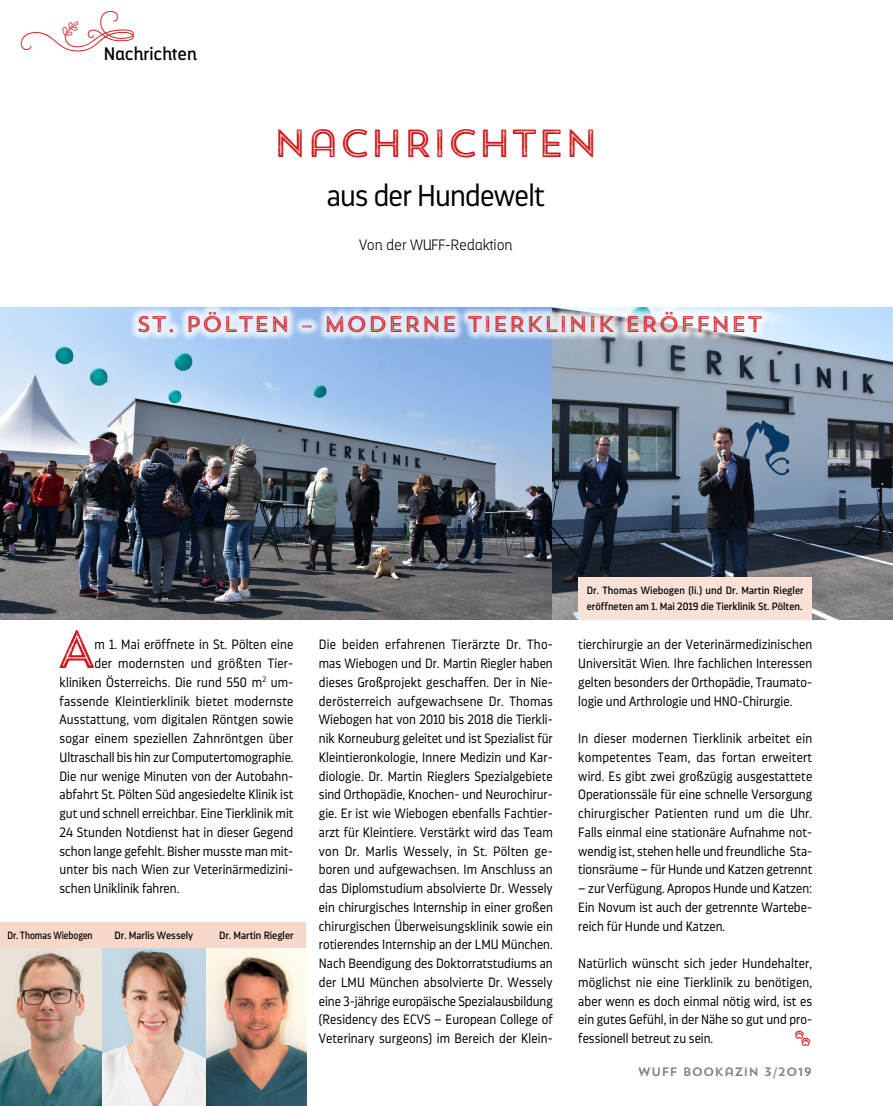
<style>
.page{position:relative;width:893px;height:1106px;background:#fff}
.page>*{position:absolute;margin:0;border:0;box-sizing:border-box;transform-origin:0 0}
.t1{font:53.55px "Trend Rough Sans Five";color:#cd171a;scale:.96 1}
.t2{font:39px "Trend Rough Sans Five";letter-spacing:-.03em;color:#cd171a}
.t3{font:300 30px "Darwin Pro";letter-spacing:-.025em;color:#000}
.t4{font:22.5px "Trend Rough Sans Five";color:#cd171a}
.t5{font:18px "Darwin Alt";color:#000}
.t6{font:200 15px "Darwin Alt";color:#000}
.t7{font:300 13.5px/18.8px "Darwin Pro";color:#000;text-align:justify;scale:.96 1}
.t8{font:300 13.5px "Darwin Pro";letter-spacing:.02em;color:#000;scale:.96 1}
.t9{font:13.5px "Trend Rough Sans Five";color:#575756}
.t10{font:12px "Trend Rough Sans Five";color:#575756}
.t11{font:10.5px/16.5px "Darwin Pro";color:#000}
.t12{font:10.5px "Darwin Pro";color:#000;scale:.9 1}
</style>
<div class="page">
<img style="left:0;top:307px;width:893px;height:313px">
<img style="left:0;top:947px;width:306px;height:159px">
<div style="left:578px;top:577px;width:234px;height:43px;background:#f8e1d7"></div>
<div style="left:129px;top:301px;width:642px;height:41px;background:#fff;opacity:.75"></div>
<div style="left:0;top:922px;width:101px;height:25px;background:#f6d7ca"></div>
<div style="left:207px;top:922px;width:99px;height:25px;background:#f6d7ca"></div>
<div style="left:101px;top:922px;width:106px;height:25px;background:#f6d7ca"></div>
<h3 class="t5" style="left:104px;top:43px;width:94px">Nachrichten</h3>
<h2 class="t2" style="left:273px;top:118px;width:328px">NACHRICHTEN</h2>
<h3 class="t3" style="left:327px;top:176px;width:220px">aus der Hundewelt</h3>
<p class="t6" style="left:359px;top:236px;width:155px">Von der WUFF-Redaktion</p>
<h3 class="t4" style="left:136px;top:309px;width:628px">ST. PÖLTEN – MODERNE TIERKLINIK ERÖFFNET</h3>
<h1 class="t1" style="left:56px;top:615px;width:45px">A</h1>
<p class="t7" style="left:94px;top:635px;width:209px">m 1. Mai eröffnete in St. Pölten eine</p>
<p class="t8" style="left:94px;top:654px;width:209px">der modernsten und größten Tier-</p>
<p class="t7" style="left:60px;top:672px;width:245px">kliniken Österreichs. Die rund 550 m<sup>2</sup> um-</p>
<p class="t7" style="left:60px;top:691px;width:245px">fassende Kleintierklinik bietet modernste</p>
<p class="t7" style="left:60px;top:710px;width:245px">Ausstattung, vom digitalen Röntgen sowie</p>
<p class="t7" style="left:60px;top:728px;width:245px">sogar einem speziellen Zahnröntgen über</p>
<p class="t7" style="left:60px;top:747px;width:245px">Ultraschall bis hin zur Computertomographie.</p>
<p class="t7" style="left:60px;top:766px;width:245px">Die nur wenige Minuten von der Autobahn-</p>
<p class="t7" style="left:60px;top:785px;width:245px">abfahrt St. Pölten Süd angesiedelte Klinik ist</p>
<p class="t7" style="left:60px;top:803px;width:245px">gut und schnell erreichbar. Eine Tierklinik mit</p>
<p class="t7" style="left:60px;top:822px;width:245px">24 Stunden Notdienst hat in dieser Gegend</p>
<p class="t7" style="left:60px;top:841px;width:245px">schon lange gefehlt. Bisher musste man mit-</p>
<p class="t7" style="left:60px;top:860px;width:245px">unter bis nach Wien zur Veterinärmedizini-</p>
<p class="t7" style="left:60px;top:878px;width:126px">schen Uniklinik fahren.</p>
<p class="t12" style="left:7px;top:928px;width:96px">Dr. Thomas Wiebogen</p>
<p class="t11" style="left:115px;top:926px;width:80px">Dr. Marlis Wessely</p>
<p class="t11" style="left:219px;top:926px;width:76px">Dr. Martin Riegler</p>
<p class="t9" style="left:58px;top:1062px;width:11px">6</p>
<p class="t11" style="left:587px;top:581px;width:218px">Dr. Thomas Wiebogen (li.) und Dr. Martin Riegler eröffneten am 1. Mai 2019 die Tierklinik St. Pölten.</p>
<p class="t7" style="left:319px;top:635px;width:245px">Die beiden erfahrenen Tierärzte Dr. Tho&shy;mas Wiebogen und Dr. Martin Riegler haben dieses Großprojekt geschaffen. Der in Nie&shy;derösterreich aufgewachsene Dr. Thomas Wiebogen hat von 2010 bis 2018 die Tierkli&shy;nik Korneuburg geleitet und ist Spezialist für Kleintieronkologie, Innere Medizin und Kar&shy;diologie. Dr. Martin Rieglers Spezialgebiete sind Orthopädie, Knochen- und Neurochirur&shy;gie. Er ist wie Wiebogen ebenfalls Fachtier&shy;arzt für Kleintiere. Verstärkt wird das Team von Dr. Marlis Wessely, in St. Pölten ge&shy;boren und aufgewachsen. Im Anschluss an das Diplomstudium absolvierte Dr. Wessely ein chirurgisches Internship in einer großen chirurgischen Überweisungsklinik sowie ein rotierendes Internship an der LMU München.<br>Nach Beendigung des Doktorratstudiums an der LMU München absolvierte Dr. Wessely eine 3-jährige europäische Spezialausbildung (Residency des ECVS – European College of Veterinary surgeons) im Bereich der Klein-</p>
<p class="t7" style="left:578px;top:635px;width:245px">tierchirurgie an der Veterinärmedizinischen Universität Wien. Ihre fachlichen Interessen gelten besonders der Orthopädie, Traumato&shy;logie und Arthrologie und HNO-Chirurgie.</p>
<p class="t7" style="left:578px;top:728px;width:245px">In dieser modernen Tierklinik arbeitet ein kompetentes Team, das fortan erweitert wird. Es gibt zwei großzügig ausgestattete Operationssäle für eine schnelle Versorgung chirurgischer Patienten rund um die Uhr.<br>Falls einmal eine stationäre Aufnahme not&shy;wendig ist, stehen helle und freundliche Sta&shy;tionsräume – für Hunde und Katzen getrennt</p>
<p class="t7" style="left:578px;top:878px;width:245px">– zur Verfügung. Apropos Hunde und Katzen:<br>Ein Novum ist auch der getrennte Wartebe&shy;reich für Hunde und Katzen.</p>
<p class="t7" style="left:578px;top:953px;width:245px">Natürlich wünscht sich jeder Hundehalter, möglichst nie eine Tierklinik zu benötigen, aber wenn es doch einmal nötig wird, ist es ein gutes Gefühl, in der Nähe so gut und pro&shy;fessionell betreut zu sein.</p>
<p class="t10" style="left:638px;top:1064px;width:176px">WUFF BOOKAZIN 3/2019</p>
</div>
